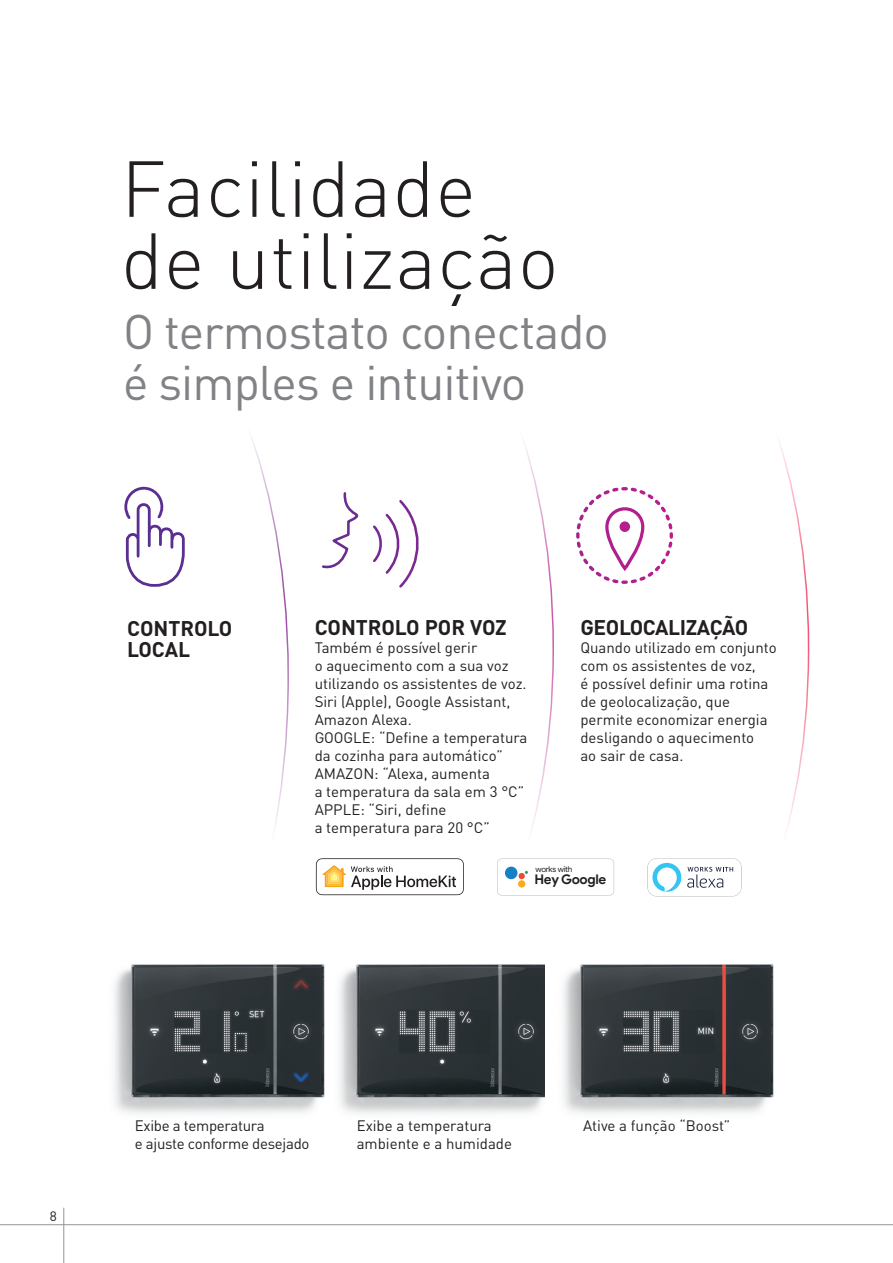
<style>
.page{position:relative;width:893px;height:1263px;background:#fff}
.page>*{position:absolute;margin:0;border:0;box-sizing:border-box;transform-origin:0 0}
.t1{font:300 78px/72px "DIN Pro";letter-spacing:.01em;color:#231f20}
.t2{font:48px/51px "DIN Pro";letter-spacing:-.02em;color:#808285}
.t3{font:700 21px/21px "DIN Pro";letter-spacing:-.01em;color:#231f20}
.t4{font:15px/18px "DIN Pro";color:#231f20}
.t5{font:15px/18px "DIN Pro";letter-spacing:-.02em;color:#231f20}
.t6{font:13.5px "DIN Pro";color:#231f20}
.t7{font:700 13.35px "Google Sans";letter-spacing:-.025em;color:#211e1e}
.t8{font:7.95px "Google Sans";letter-spacing:-.04em;color:#211e1e}
</style>
<div class="page">
<hr style="left:0;top:1224px;width:893px;height:1px;background:#939598">
<hr style="left:63px;top:1208px;width:1px;height:55px;background:#939598">
<svg style="left:251px;top:436px;width:32px;height:133px"></svg>
<svg style="left:778px;top:439px;width:28px;height:130px"></svg>
<svg style="left:124px;top:486px;width:61px;height:101px"></svg>
<svg style="left:322px;top:492px;width:37px;height:77px"></svg>
<svg style="left:373px;top:500px;width:46px;height:88px"></svg>
<img style="left:114px;top:964px;width:211px;height:150px">
<img style="left:339px;top:964px;width:206px;height:150px">
<img style="left:563px;top:964px;width:211px;height:150px">
<svg style="left:316px;top:858px;width:148px;height:37px"></svg>
<svg style="left:497px;top:440px;width:244px;height:457px"></svg>
<div style="left:518px;top:880px;width:7px;height:7px;background:#f9ab1a;border-radius:50%"></div>
<div style="left:505px;top:867px;width:12px;height:12px;background:#1680c4;border-radius:50%"></div>
<h1 class="t1" style="left:121px;top:149px;width:439px">Facilidade de utilização</h1>
<h2 class="t2" style="left:123px;top:302px;width:488px">O termostato conectado é simples e intuitivo</h2>
<h3 class="t3" style="left:127px;top:616px;width:107px">CONTROLO<br>LOCAL</h3>
<h3 class="t3" style="left:315px;top:615px;width:193px">CONTROLO POR VOZ</h3>
<p class="t4" style="left:315px;top:637px;width:214px">Também é possível gerir<br>o aquecimento com a sua voz utilizando os assistentes de voz.<br>Siri (Apple), Google Assistant,<br>Amazon Alexa.<br>GOOGLE: “Define a temperatura da cozinha para automático”<br>AMAZON: “Alexa, aumenta<br>a temperatura da sala em 3 °C”<br>APPLE: “Siri, define<br>a temperatura para 20 °C”</p>
<h3 class="t3" style="left:580px;top:615px;width:169px">GEOLOCALIZAÇÃO</h3>
<p class="t4" style="left:580px;top:637px;width:198px">Quando utilizado em conjunto com os assistentes de voz,<br>é possível definir uma rotina de geolocalização, que permite economizar energia desligando o aquecimento<br>ao sair de casa.</p>
<p class="t8" style="left:535px;top:864px;width:38px">works with</p>
<p class="t7" style="left:534px;top:871px;width:73px">Hey Google</p>
<p class="t6" style="left:50px;top:1205px;width:9px">8</p>
<p class="t5" style="left:135px;top:1114px;width:176px">Exibe a temperatura<br>e ajuste conforme desejado</p>
<p class="t4" style="left:357px;top:1114px;width:157px">Exibe a temperatura ambiente e a humidade</p>
<p class="t4" style="left:583px;top:1114px;width:149px">Ative a função “Boost”</p>
</div>
